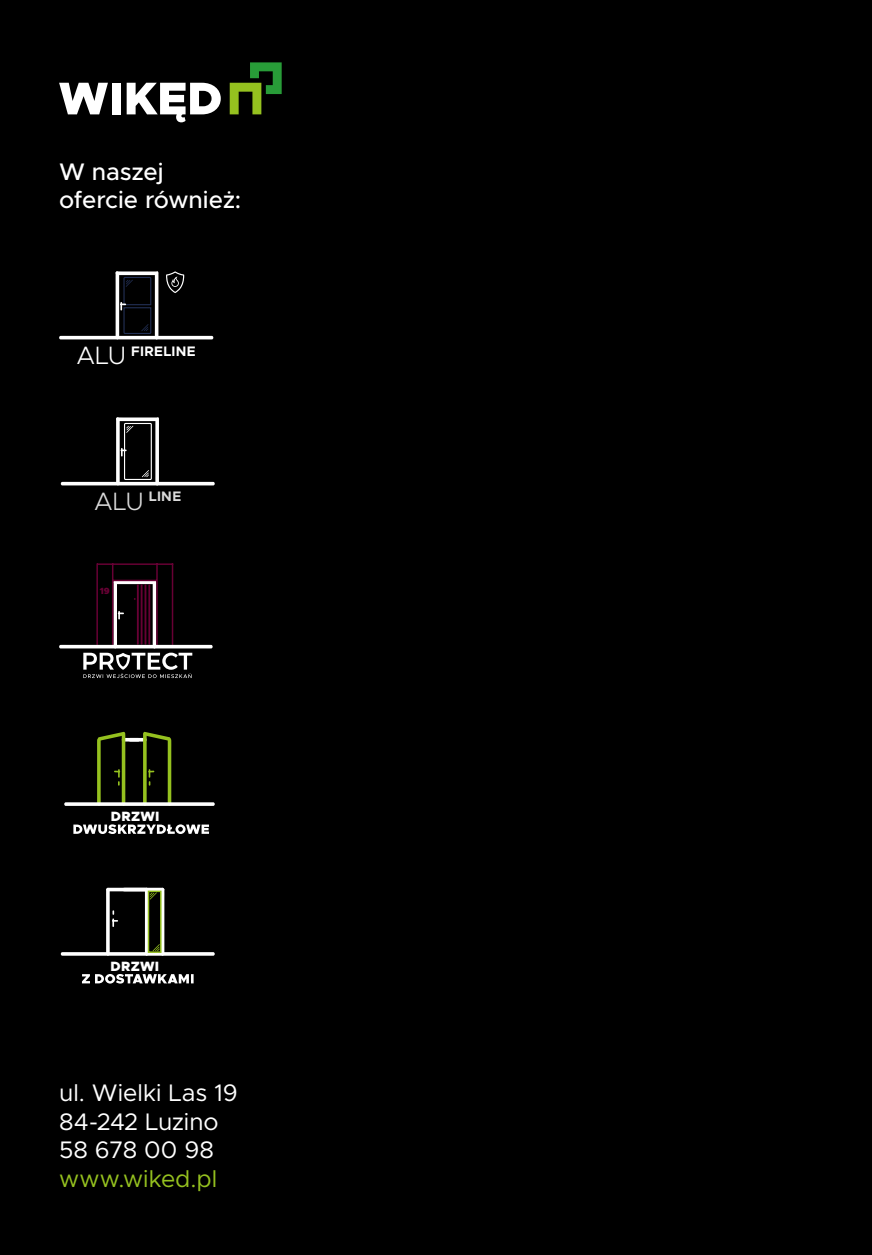
<style>
.page{position:relative;width:872px;height:1255px;background:#fff}
.page>*{position:absolute;margin:0;border:0;box-sizing:border-box;transform-origin:0 0}
.t1{font:24px/28.5px "Metropolis";color:#fff}
.t2{font:500 24px/28.8px "Metropolis";letter-spacing:-.01em;color:#fff}
.t3{font:24px "Metropolis";color:#95c11f}
.t4{font:700 13.8px "Metropolis";letter-spacing:.025em;color:#fff}
.t5{font:700 13.8px "Metropolis";color:#dadada}
.t6{font:900 13.5px "Metropolis";letter-spacing:.015em;color:#fff}
.t7{font:900 9px "Metropolis";color:#670034}
.s1{font-weight:300;font-size:25.2px}
</style>
<div class="page">
<div style="left:0;top:0;width:872px;height:1254px;background:#000"></div>
<svg style="left:60px;top:417px;width:155px;height:68px"></svg>
<svg style="left:59px;top:271px;width:155px;height:68px"></svg>
<hr style="left:96px;top:563px;width:2px;height:82px;background:#670034">
<hr style="left:172px;top:563px;width:1px;height:82px;background:#670034">
<hr style="left:156px;top:563px;width:2px;height:82px;background:#670034">
<hr style="left:112px;top:563px;width:1px;height:82px;background:#670034">
<hr style="left:97px;top:563px;width:76px;height:2px;background:#670034">
<hr style="left:113px;top:579px;width:44px;height:2px;background:#670034">
<svg style="left:59px;top:580px;width:154px;height:98px"></svg>
<svg style="left:64px;top:731px;width:151px;height:75px"></svg>
<svg style="left:73px;top:824px;width:136px;height:10px"></svg>
<svg style="left:82px;top:974px;width:112px;height:9px"></svg>
<svg style="left:60px;top:887px;width:155px;height:68px"></svg>
<svg style="left:59px;top:83px;width:49px;height:31px"></svg>
<div style="left:112px;top:83px;width:9px;height:31px;background:#fff"></div>
<svg style="left:127px;top:83px;width:94px;height:39px"></svg>
<svg style="left:230px;top:62px;width:52px;height:52px"></svg>
<p class="t2" style="left:59px;top:157px;width:184px">W naszej ofercie również:</p>
<p class="t4" style="left:76px;top:343px;width:121px"><span class="s1">ALU</span> FIRELINE</p>
<p class="t5" style="left:94px;top:487px;width:88px"><span class="s1">ALU</span> LINE</p>
<p class="t7" style="left:100px;top:585px;width:12px">19</p>
<p class="t6" style="left:111px;top:807px;width:50px">DRZWI</p>
<p class="t6" style="left:111px;top:957px;width:50px">DRZWI</p>
<p class="t1" style="left:59px;top:1078px;width:180px">ul. Wielki Las 19<br>84-242 Luzino<br>58 678 00 98</p>
<p class="t3" style="left:59px;top:1164px;width:160px">www.wiked.pl</p>
</div>
